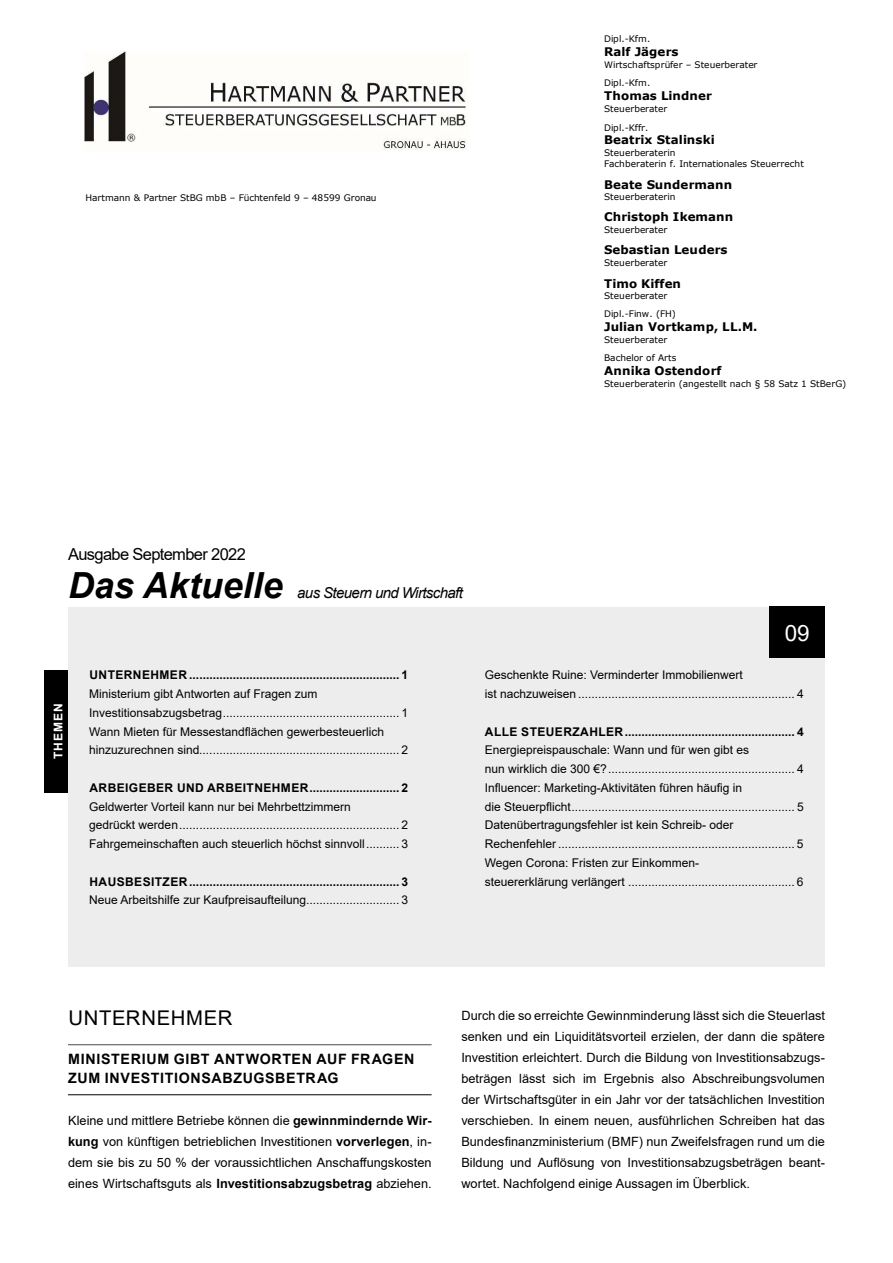
<style>
.page{position:relative;width:893px;height:1263px;background:#fff}
.page>*{position:absolute;margin:0;border:0;box-sizing:border-box;transform-origin:0 0}
.t1{font:italic 700 36px "Arial";color:#000}
.t2{font:22.5px "Arial";color:#fff}
.t3{font:20.25px "Arial";letter-spacing:.035em;color:#000}
.t4{font:16.5px "Arial";letter-spacing:-.04em;color:#000}
.t5{font:italic 15px "Arial";letter-spacing:-.04em;color:#000}
.t6{font:700 14.25px/19.5px "Arial";letter-spacing:.045em;color:#000}
.t7{font:12.75px/21px "Arial";color:#000;text-align:justify}
.t8{font:12px/18.8px "Arial";color:#000}
.t9{font:700 12px "Arial";letter-spacing:.035em;color:#000}
.t10{font:700 12px "Arial";letter-spacing:.085em;color:#fff}
.t11{font:700 11.85px "Verdana";color:#000}
.t12{font:9px/18.3px "Verdana";letter-spacing:.005em;color:#000}
.s1{font-weight:700}
</style>
<div class="page">
<img style="left:85px;top:51px;width:381px;height:99px">
<div style="left:68px;top:607px;width:757px;height:359px;background:#ededed"></div>
<hr style="left:68px;top:1044px;width:364px;height:1px;background:#4a4a49">
<hr style="left:68px;top:1094px;width:364px;height:1px;background:#000">
<div style="left:770px;top:607px;width:55px;height:51px;background:#000"></div>
<div style="left:45px;top:670px;width:23px;height:122px;background:#000"></div>
<p class="t12" style="left:85px;top:189px;width:293px">Hartmann &amp; Partner StBG mbB – Füchtenfeld 9 – 48599 Gronau</p>
<p class="t12" style="left:604px;top:30px;width:48px">Dipl.-Kfm.</p>
<p class="t11" style="left:604px;top:44px;width:76px">Ralf Jägers</p>
<p class="t12" style="left:604px;top:55px;width:155px">Wirtschaftsprüfer – Steuerberater<br>Dipl.-Kfm.</p>
<p class="t11" style="left:604px;top:88px;width:109px">Thomas Lindner</p>
<p class="t12" style="left:604px;top:99px;width:65px;line-height:18.8px">Steuerberater<br>Dipl.-Kffr.</p>
<p class="t11" style="left:604px;top:132px;width:112px">Beatrix Stalinski</p>
<p class="t12" style="left:604px;top:147px;width:201px;line-height:11.1px">Steuerberaterin<br>Fachberaterin f. Internationales Steuerrecht</p>
<p class="t11" style="left:604px;top:176px;width:129px">Beate Sundermann</p>
<p class="t12" style="left:604px;top:188px;width:73px">Steuerberaterin</p>
<p class="t11" style="left:604px;top:209px;width:131px">Christoph Ikemann</p>
<p class="t12" style="left:604px;top:220px;width:65px">Steuerberater</p>
<p class="t11" style="left:604px;top:242px;width:125px">Sebastian Leuders</p>
<p class="t12" style="left:604px;top:253px;width:65px">Steuerberater</p>
<p class="t11" style="left:604px;top:275px;width:78px">Timo Kiffen</p>
<p class="t12" style="left:604px;top:287px;width:73px">Steuerberater<br>Dipl.-Finw. (FH)</p>
<p class="t11" style="left:604px;top:319px;width:155px">Julian Vortkamp, LL.M.</p>
<p class="t12" style="left:604px;top:330px;width:74px">Steuerberater<br>Bachelor of Arts</p>
<p class="t11" style="left:604px;top:363px;width:119px">Annika Ostendorf</p>
<p class="t12" style="left:604px;top:374px;width:244px">Steuerberaterin (angestellt nach § 58 Satz 1 StBerG)</p>
<h3 class="t4" style="left:68px;top:543px;width:179px">Ausgabe September 2022</h3>
<h1 class="t1" style="left:68px;top:561px;width:216px">Das Aktuelle</h1>
<p class="t5" style="left:297px;top:583px;width:167px">aus Steuern und Wirtschaft</p>
<p class="t10" style="left:50px;top:759px;width:57px;rotate:-90deg">THEMEN</p>
<p class="t9" style="left:90px;top:667px;width:320px">UNTERNEHMER ............................................................... 1</p>
<p class="t8" style="left:89px;top:684px;width:320px">Ministerium gibt Antworten auf Fragen zum Investitionsabzugsbetrag..................................................... 1<br>Wann Mieten für Messestandflächen gewerbesteuerlich hinzuzurechnen sind............................................................ 2</p>
<p class="t9" style="left:89px;top:779px;width:320px">ARBEIGEBER UND ARBEITNEHMER........................... 2</p>
<p class="t8" style="left:89px;top:797px;width:320px">Geldwerter Vorteil kann nur bei Mehrbettzimmern<br>gedrückt werden.................................................................. 2<br>Fahrgemeinschaften auch steuerlich höchst sinnvoll.......... 3</p>
<p class="t9" style="left:89px;top:873px;width:320px">HAUSBESITZER ............................................................... 3</p>
<p class="t8" style="left:89px;top:891px;width:320px">Neue Arbeitshilfe zur Kaufpreisaufteilung............................ 3</p>
<h2 class="t2" style="left:785px;top:617px;width:27px">09</h2>
<p class="t8" style="left:485px;top:666px;width:320px">Geschenkte Ruine: Verminderter Immobilienwert<br>ist nachzuweisen ................................................................. 4</p>
<p class="t9" style="left:485px;top:723px;width:320px">ALLE STEUERZAHLER................................................... 4</p>
<p class="t8" style="left:485px;top:741px;width:320px">Energiepreispauschale: Wann und für wen gibt es<br>nun wirklich die 300 €?........................................................ 4<br>Influencer: Marketing-Aktivitäten führen häufig in<br>die Steuerpflicht................................................................... 5<br>Datenübertragungsfehler ist kein Schreib- oder Rechenfehler ....................................................................... 5<br>Wegen Corona: Fristen zur Einkommen-<br>steuererklärung verlängert .................................................. 6</p>
<h3 class="t3" style="left:68px;top:1004px;width:166px">UNTERNEHMER</h3>
<p class="t6" style="left:68px;top:1049px;width:348px">MINISTERIUM GIBT ANTWORTEN AUF FRAGEN<br>ZUM INVESTITIONSABZUGSBETRAG</p>
<p class="t7" style="left:68px;top:1110px;width:365px">Kleine und mittlere Betriebe können die <span class="s1">gewinnmindernde Wir&shy;kung</span> von künftigen betrieblichen Investitionen <span class="s1">vorverlegen</span>, in&shy;dem sie bis zu 50 % der voraussichtlichen Anschaffungskosten eines Wirtschaftsguts als <span class="s1">Investitionsabzugsbetrag</span> abziehen.</p>
<p class="t7" style="left:461px;top:1005px;width:365px">Durch die so erreichte Gewinnminderung lässt sich die Steuerlast senken und ein Liquiditätsvorteil erzielen, der dann die spätere Investition erleichtert. Durch die Bildung von Investitionsabzugs&shy;beträgen lässt sich im Ergebnis also Abschreibungsvolumen der Wirtschaftsgüter in ein Jahr vor der tatsächlichen Investition verschieben. In einem neuen, ausführlichen Schreiben hat das Bundesfinanzministerium (BMF) nun Zweifelsfragen rund um die Bildung und Auflösung von Investitionsabzugsbeträgen beant&shy;wortet. Nachfolgend einige Aussagen im Überblick.</p>
</div>
